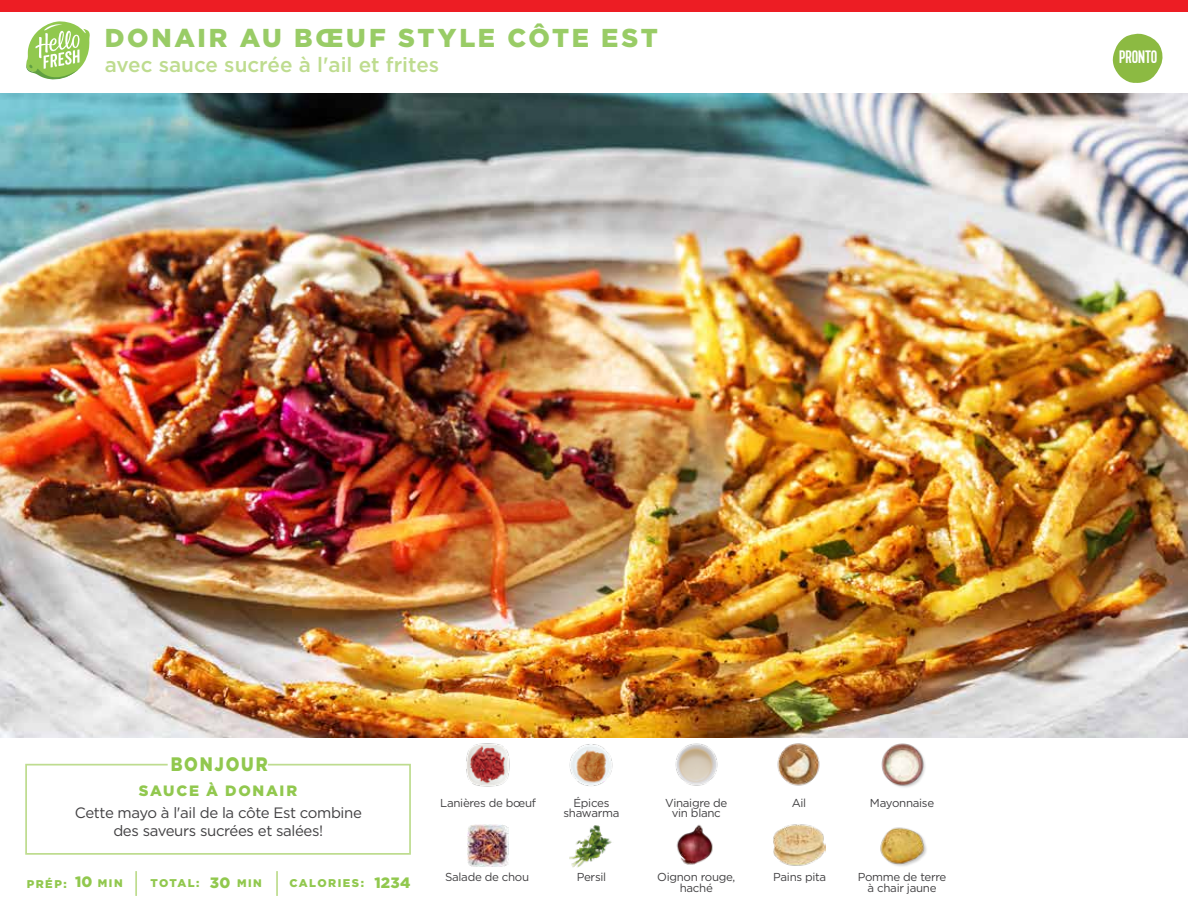
<style>
.page{position:relative;width:1188px;height:918px;background:#fff}
.page>*{position:absolute;margin:0;border:0;box-sizing:border-box;transform-origin:0 0}
.t1{font:900 25.8px "Gotham";letter-spacing:.1em;color:#9c6}
.t2{font:500 20.7px "Gotham";color:#bedc8f}
.t3{font:900 19.5px "Gotham";letter-spacing:.11em;color:#91c84e;scale:.85 1}
.t4{font:18px "Kapra";letter-spacing:-.01em;color:#fff}
.t5{font:15px/18px "Gotham";letter-spacing:-.025em;color:#414042;text-align:center}
.t6{font:900 15px "Gotham";letter-spacing:.1em;color:#91c84e}
.t7{font:11.55px/10.5px "Gotham";letter-spacing:-.025em;color:#414042;text-align:center}
.t8{font:900 11.25px "Gotham";letter-spacing:.125em;color:#91c84e}
.t9{font:900 10.95px "Gotham";letter-spacing:.135em;color:#91c84e}
</style>
<div class="page">
<div style="left:0;top:0;width:1188px;height:12px;background:#ed1d24"></div>
<img style="left:0;top:93px;width:1188px;height:644px">
<svg style="left:25px;top:763px;width:386px;height:92px"></svg>
<img style="left:466px;top:743px;width:44px;height:44px">
<img style="left:467px;top:825px;width:41px;height:41px">
<img style="left:675px;top:743px;width:43px;height:43px">
<img style="left:676px;top:824px;width:37px;height:41px">
<img style="left:569px;top:825px;width:43px;height:43px">
<img style="left:773px;top:824px;width:53px;height:42px">
<img style="left:777px;top:743px;width:43px;height:43px">
<hr style="left:135px;top:871px;width:2px;height:25px;background:#bedc8f">
<hr style="left:276px;top:871px;width:2px;height:25px;background:#bedc8f">
<img style="left:564px;top:737px;width:55px;height:49px">
<img style="left:881px;top:743px;width:44px;height:45px">
<img style="left:880px;top:827px;width:47px;height:39px">
<svg style="left:1112px;top:33px;width:51px;height:50px"></svg>
<div style="left:1119px;top:51px;width:41px;height:16px;background:#8cba42"></div>
<svg style="left:26px;top:21px;width:64px;height:59px"></svg>
<h1 class="t1" style="left:105px;top:23px;width:555px">DONAIR AU BŒUF STYLE CÔTE EST</h1>
<h2 class="t2" style="left:105px;top:52px;width:336px">avec sauce sucrée à l'ail et frites</h2>
<h3 class="t4" style="left:1119px;top:47px;width:40px">PRONTO</h3>
<h3 class="t3" style="left:171px;top:753px;width:116px">BONJOUR</h3>
<p class="t6" style="left:139px;top:782px;width:160px">SAUCE À DONAIR</p>
<p class="t5" style="left:75px;top:803px;width:289px">Cette mayo à l'ail de la côte Est combine des saveurs sucrées et salées!</p>
<p class="t6" style="left:75px;top:873px;width:19px">10</p>
<p class="t6" style="left:210px;top:874px;width:22px">30</p>
<p class="t8" style="left:27px;top:878px;width:41px">PRÉP:</p>
<p class="t9" style="left:98px;top:877px;width:26px">MIN</p>
<p class="t8" style="left:150px;top:877px;width:51px">TOTAL:</p>
<p class="t9" style="left:237px;top:877px;width:26px">MIN</p>
<p class="t8" style="left:289px;top:877px;width:76px">CALORIES:</p>
<p class="t6" style="left:374px;top:874px;width:38px">1234</p>
<p class="t7" style="left:440px;top:797px;width:97px">Lanières de bœuf</p>
<p class="t7" style="left:445px;top:872px;width:86px">Salade de chou</p>
<p class="t7" style="left:574px;top:797px;width:37px">Épices</p>
<p class="t7" style="left:792px;top:797px;width:16px">Ail</p>
<p class="t7" style="left:564px;top:807px;width:57px">shawarma</p>
<p class="t7" style="left:665px;top:797px;width:64px">Vinaigre de vin blanc</p>
<p class="t7" style="left:577px;top:872px;width:31px">Persil</p>
<p class="t7" style="left:773px;top:872px;width:55px">Pains pita</p>
<p class="t7" style="left:657px;top:872px;width:80px">Oignon rouge, haché</p>
<p class="t7" style="left:870px;top:797px;width:66px">Mayonnaise</p>
<p class="t7" style="left:858px;top:872px;width:90px">Pomme de terre à chair jaune</p>
</div>
